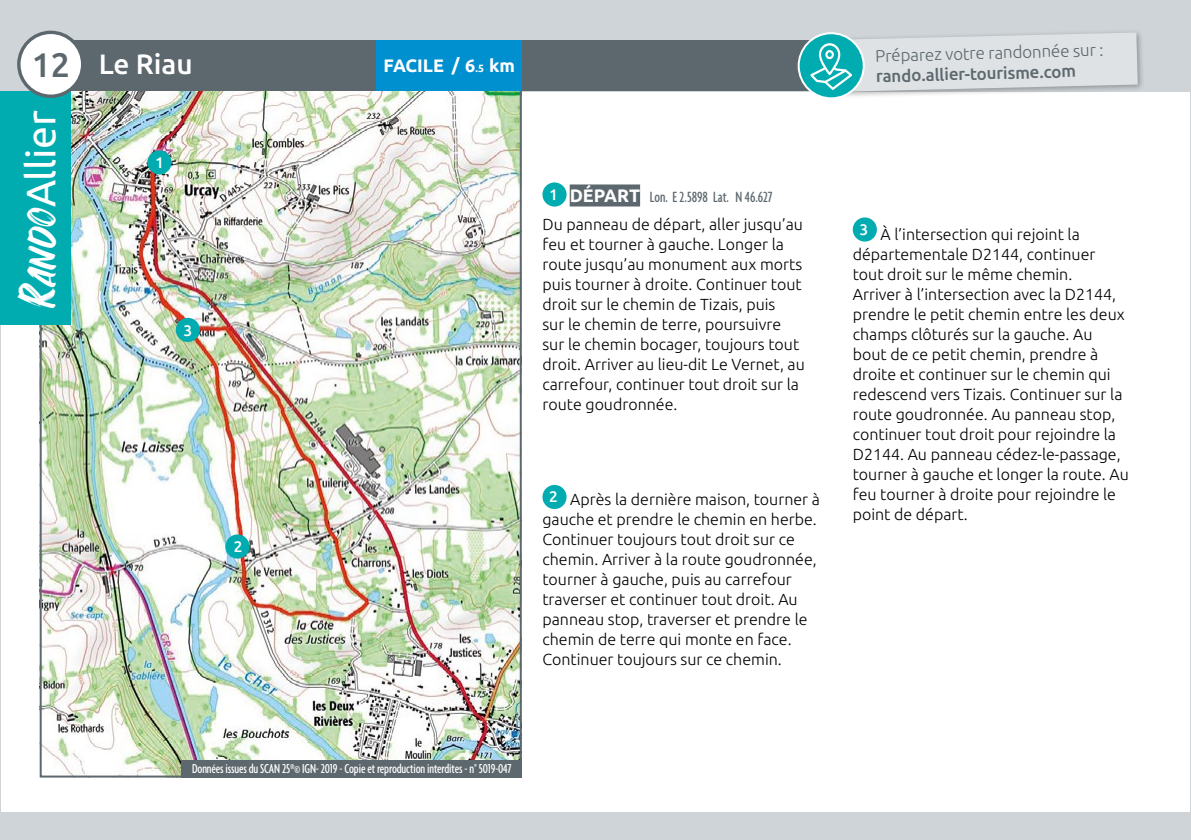
<style>
.page{position:relative;width:1191px;height:840px;background:#fff}
.page>*{position:absolute;margin:0;border:0;box-sizing:border-box;transform-origin:0 0}
.t1{font:41px "Ubuntu";letter-spacing:-.01em;color:#fff}
.t2{font:500 34px "Ubuntu";color:#5d686e}
.t3{font:500 28px "Ubuntu";color:#fff}
.t4{font:700 18px "Ubuntu";letter-spacing:-.005em;color:#fff}
.t5{font:300 17px "Ubuntu";color:#5d686e}
.t6{font:500 17px "Ubuntu";color:#5d686e}
.t7{font:300 16px/20px "Ubuntu";color:#000}
.t8{font:500 extra-condensed 16px "Agenda";color:#5d686e}
.t9{font:500 15.4px "Ubuntu";color:#fff}
.t10{font:500 15.4px "Ubuntu";color:#fff}
.t11{font:500 extra-condensed 14px "Agenda";letter-spacing:-.01em;color:#fff}
.s1{font-family:"Fontania";font-size:41.2px}
.s2{font-size:10.4px}
.s3{font-family:"Ubuntu";font-stretch:normal;font-size:15.4px;color:#fff}
.s4{font-family:"Ubuntu";font-weight:700;font-stretch:normal;font-size:18px;color:#fff}
.s5{font-weight:500;font-size:15.4px;color:#fff}
</style>
<div class="page">
<div style="left:0;top:0;width:1191px;height:91px;background:#ced4d8"></div>
<img style="left:43px;top:91px;width:476px;height:683px">
<div style="left:40px;top:40px;width:810px;height:51px;background:#5d686e"></div>
<div style="left:147px;top:150px;width:24px;height:24px;background:#00acb0;border-radius:50%"></div>
<div style="left:176px;top:317px;width:24px;height:25px;background:#00acb0;border-radius:50%"></div>
<div style="left:0;top:91px;width:71px;height:233px;background:#00acb0"></div>
<div style="left:225px;top:534px;width:24px;height:24px;background:#00acb0;border-radius:50%"></div>
<div style="left:19px;top:32px;width:64px;height:64px;background:#fff;border-radius:50%"></div>
<div style="left:17px;top:31px;width:67px;height:67px;border:3px solid #5d686e;border-radius:50%"></div>
<div style="left:0;top:812px;width:1191px;height:27px;background:#ced4d8"></div>
<div style="left:376px;top:40px;width:146px;height:51px;background:#008fcf"></div>
<div style="left:542px;top:484px;width:24px;height:24px;background:#00acb0;border-radius:50%"></div>
<div style="left:852px;top:217px;width:25px;height:24px;background:#00acb0;border-radius:50%"></div>
<div style="left:825px;top:29px;width:319px;height:71px;background:#000;opacity:.3"></div>
<svg style="left:798px;top:33px;width:66px;height:66px"></svg>
<div style="left:797px;top:32px;width:68px;height:68px;border:2px solid #fff;border-radius:50%"></div>
<svg style="left:810px;top:32px;width:327px;height:60px"></svg>
<div style="left:569px;top:184px;width:71px;height:22px;background:#5d686e"></div>
<div style="left:542px;top:182px;width:24px;height:24px;background:#00acb0;border-radius:50%"></div>
<div style="left:182px;top:760px;width:340px;height:17px;background:#5d686e"></div>
<h2 class="t2" style="left:31px;top:43px;width:40px">12</h2>
<h1 class="t1" style="left:16px;top:307px;width:198px;rotate:-90deg"><span class="s1">Rando</span>Allier</h1>
<h3 class="t3" style="left:99px;top:46px;width:96px">Le Riau</h3>
<p class="t10" style="left:155px;top:153px;width:10px">1</p>
<p class="t9" style="left:183px;top:320px;width:10px">3</p>
<p class="t9" style="left:234px;top:536px;width:10px">2</p>
<p class="t4" style="left:383px;top:55px;width:133px">FACILE / 6<span class="s2">.5</span> km</p>
<p class="t5" style="left:875px;top:45px;width:230px;rotate:-1deg">Préparez votre randonnée sur :</p>
<p class="t6" style="left:875px;top:65px;width:202px;rotate:-1deg">rando.allier-tourisme.com</p>
<p class="t8" style="left:549px;top:187px;width:225px"><span class="s3">1</span> <span class="s4">DÉPART</span> Lon. E 2.5898 Lat. N 46.627</p>
<p class="t7" style="left:542px;top:214px;width:264px">Du panneau de départ, aller jusqu’au feu et tourner à gauche. Longer la route jusqu’au monument aux morts puis tourner à droite. Continuer tout droit sur le chemin de Tizais, puis<br>sur le chemin de terre, poursuivre sur le chemin bocager, toujours tout droit. Arriver au lieu-dit Le Vernet, au carrefour, continuer tout droit sur la route goudronnée.</p>
<p class="t7" style="left:542px;top:488px;width:279px;text-indent:7px"><span class="s5">2</span> Après la dernière maison, tourner à gauche et prendre le chemin en herbe.<br>Continuer toujours tout droit sur ce chemin. Arriver à la route goudronnée, tourner à gauche, puis au carrefour traverser et continuer tout droit. Au panneau stop, traverser et prendre le chemin de terre qui monte en face.<br>Continuer toujours sur ce chemin.</p>
<p class="t7" style="left:852px;top:223px;width:278px;text-indent:7px"><sup>3</sup> À l’intersection qui rejoint la départementale D2144, continuer tout droit sur le même chemin.<br>Arriver à l’intersection avec la D2144, prendre le petit chemin entre les deux champs clôturés sur la gauche. Au bout de ce petit chemin, prendre à droite et continuer sur le chemin qui redescend vers Tizais. Continuer sur la route goudronnée. Au panneau stop, continuer tout droit pour rejoindre la D2144. Au panneau cédez-le-passage, tourner à gauche et longer la route. Au feu tourner à droite pour rejoindre le point de départ.</p>
<p class="t11" style="left:192px;top:760px;width:321px">Données issues du SCAN 25®© IGN- 2019 - Copie et reproduction interdites - n° 5019-047</p>
</div>
